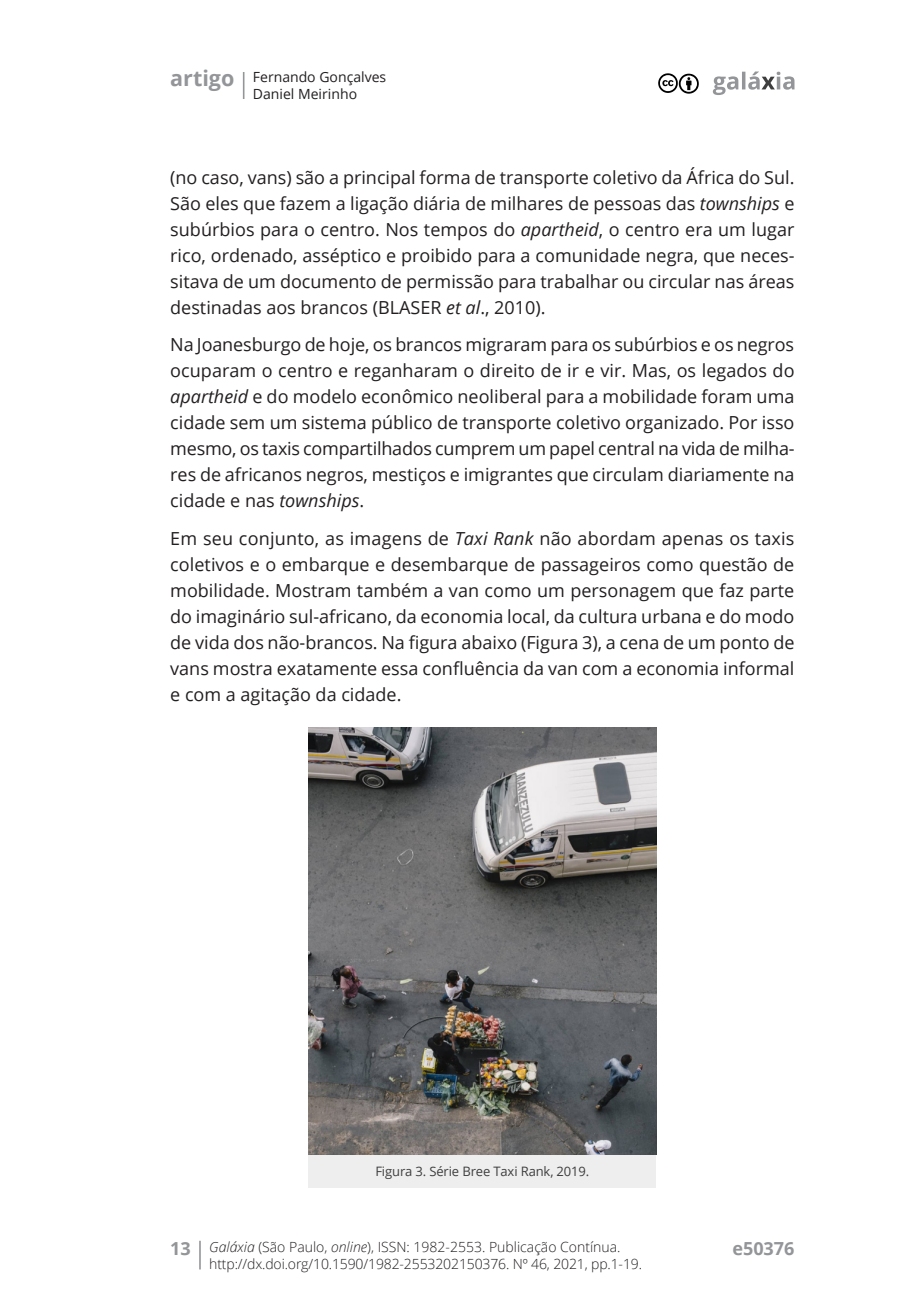
<style>
.page{position:relative;width:908px;height:1304px;background:#fff}
.page>*{position:absolute;margin:0;border:0;box-sizing:border-box;transform-origin:0 0}
.t1{font:700 21.6px "Open Sans";color:#939598}
.Mancha_de_texto{font:18px/26px "Open Sans";color:#231f20;text-align:justify}
.t2{font:700 18px "Open Sans";color:#939598}
.t3{font:300 14px/16.8px "Open Sans";letter-spacing:-.01em;color:#231f20}
.t4{font:14px/17px "Open Sans";color:#231f20}
._0_enviado_RECEBIDO{font:13px "Open Sans";letter-spacing:-.01em;color:#3e3e3f}
.s1{font-style:italic}
</style>
<div class="page">
<svg style="left:712px;top:72px;width:82px;height:23px"></svg>
<svg style="left:658px;top:73px;width:41px;height:21px"></svg>
<hr style="left:199px;top:1241px;width:2px;height:28px;background:#939598">
<svg style="left:243px;top:72px;width:1px;height:27px"></svg>
<img style="left:308px;top:728px;width:348px;height:427px">
<div style="left:308px;top:1155px;width:348px;height:32px;background:#eeeeef"></div>
<p class="t1" style="left:170px;top:63px;width:66px">artigo</p>
<p class="t4" style="left:253px;top:68px;width:135px">Fernando Gonçalves<br>Daniel Meirinho</p>
<p class="Mancha_de_texto" style="left:170px;top:164px;width:625px">(no caso, vans) são a principal forma de transporte coletivo da África do Sul.<br>São eles que fazem a ligação diária de milhares de pessoas das <span class="s1">townships</span> e subúrbios para o centro. Nos tempos do <span class="s1">apartheid</span>, o centro era um lugar rico, ordenado, asséptico e proibido para a comunidade negra, que neces&shy;sitava de um documento de permissão para trabalhar ou circular nas áreas destinadas aos brancos (BLASER <span class="s1">et al</span>., 2010).</p>
<p class="Mancha_de_texto" style="left:170px;top:331px;width:625px">Na Joanesburgo de hoje, os brancos migraram para os subúrbios e os negros ocuparam o centro e reganharam o direito de ir e vir. Mas, os legados do <span class="s1">apartheid</span> e do modelo econômico neoliberal para a mobilidade foram uma cidade sem um sistema público de transporte coletivo organizado. Por isso mesmo, os taxis compartilhados cumprem um papel central na vida de milha&shy;res de africanos negros, mestiços e imigrantes que circulam diariamente na cidade e nas <span class="s1">townships</span>.</p>
<p class="Mancha_de_texto" style="left:170px;top:525px;width:625px">Em seu conjunto, as imagens de <span class="s1">Taxi Rank</span> não abordam apenas os taxis coletivos e o embarque e desembarque de passageiros como questão de mobilidade. Mostram também a van como um personagem que faz parte do imaginário sul-africano, da economia local, da cultura urbana e do modo de vida dos não-brancos. Na figura abaixo (Figura 3), a cena de um ponto de vans mostra exatamente essa confluência da van com a economia informal e com a agitação da cidade.</p>
<p class="_0_enviado_RECEBIDO" style="left:375px;top:1162px;width:215px">Figura 3. Série Bree Taxi Rank, 2019.</p>
<p class="t2" style="left:170px;top:1236px;width:22px">13</p>
<p class="t3" style="left:209px;top:1238px;width:434px"><span class="s1">Galáxia</span> (São Paulo, <span class="s1">online</span>), ISSN: 1982-2553. Publicação Contínua. http://dx.doi.org/10.1590/1982-2553202150376. Nº 46, 2021, pp.1-19.</p>
<p class="t2" style="left:732px;top:1236px;width:64px">e50376</p>
</div>
